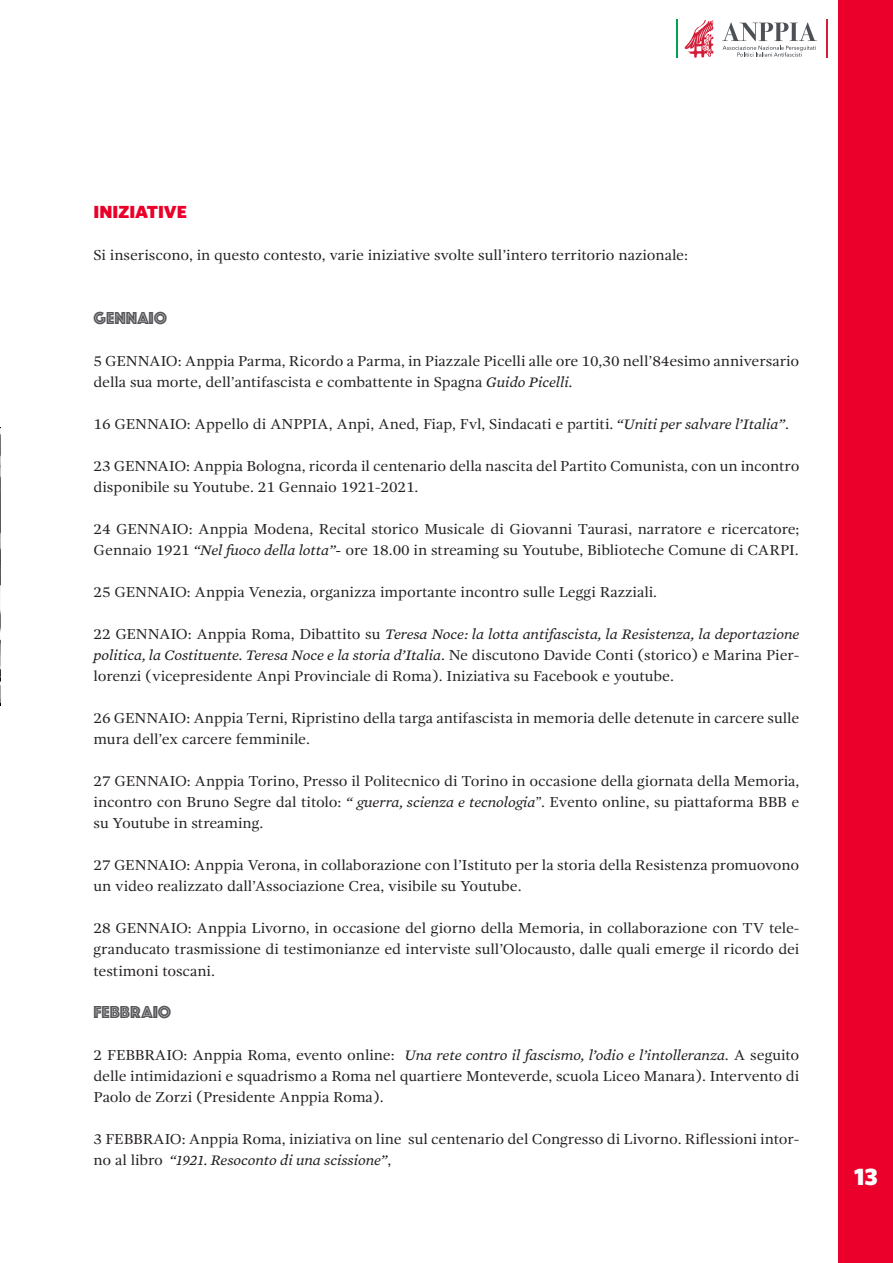
<style>
.page{position:relative;width:893px;height:1263px;background:#fff}
.page>*{position:absolute;margin:0;border:0;box-sizing:border-box;transform-origin:0 0}
.t1{font:900 24px "Whitney";color:#fff}
.t2{font:18px "Phosphate Inline";color:#56565a}
.t3{font:900 17.55px "Whitney";letter-spacing:-.005em;color:#ea002a;scale:1.06 1}
.t4{font:14.85px/21px "Gandhi Serif";letter-spacing:-.005em;color:#231f20;scale:1.06 1}
.s1{font-family:"Mercury Text G2";font-style:italic}
</style>
<div class="page">
<div style="left:839px;top:0;width:54px;height:1263px;background:#ea002a"></div>
<hr style="left:676px;top:20px;width:2px;height:38px;background:#00a34e">
<hr style="left:826px;top:20px;width:2px;height:38px;background:#d31e39">
<svg style="left:722px;top:22px;width:95px;height:35px"></svg>
<svg style="left:684px;top:20px;width:30px;height:38px"></svg>
<img style="left:0;top:427px;width:1px;height:279px">
<p class="t3" style="left:94px;top:201px;width:90px">INIZIATIVE</p>
<p class="t4" style="left:94px;top:245px;width:562px">Si inseriscono, in questo contesto, varie iniziative svolte sull’intero territorio nazionale:</p>
<p class="t2" style="left:94px;top:305px;width:75px">GENNAIO</p>
<p class="t4" style="left:94px;top:351px;width:667px">5 GENNAIO: Anppia Parma, Ricordo a Parma, in Piazzale Picelli alle ore 10,30 nell’84esimo anniversario della sua morte, dell’antifascista e combattente in Spagna <span class="s1">Guido Picelli.</span></p>
<p class="t4" style="left:94px;top:414px;width:658px">16 GENNAIO: Appello di ANPPIA, Anpi, Aned, Fiap, Fvl, Sindacati e partiti. <span class="s1">“Uniti per salvare l’Italia”</span>.</p>
<p class="t4" style="left:94px;top:456px;width:667px">23 GENNAIO: Anppia Bologna, ricorda il centenario della nascita del Partito Comunista, con un incontro disponibile su Youtube. 21 Gennaio 1921-2021.</p>
<p class="t4" style="left:94px;top:519px;width:667px">24 GENNAIO: Anppia Modena, Recital storico Musicale di Giovanni Taurasi, narratore e ricercatore;<br>Gennaio 1921 <span class="s1">“Nel fuoco della lotta”-</span> ore 18.00 in streaming su Youtube, Biblioteche Comune di CARPI.</p>
<p class="t4" style="left:94px;top:582px;width:533px">25 GENNAIO: Anppia Venezia, organizza importante incontro sulle Leggi Razziali.</p>
<p class="t4" style="left:94px;top:624px;width:667px;text-align:justify">22 GENNAIO: Anppia Roma, Dibattito su <span class="s1">Teresa Noce: la lotta antifascista, la Resistenza, la deportazione politica, la Costituente. Teresa Noce e la storia d’Italia</span>. Ne discutono Davide Conti (storico) e Marina Pier&shy;lorenzi (vicepresidente Anpi Provinciale di Roma). Iniziativa su Facebook e youtube.</p>
<p class="t4" style="left:94px;top:708px;width:667px">26 GENNAIO: Anppia Terni, Ripristino della targa antifascista in memoria delle detenute in carcere sulle mura dell’ex carcere femminile.</p>
<p class="t4" style="left:94px;top:771px;width:667px;text-align:justify">27 GENNAIO: Anppia Torino, Presso il Politecnico di Torino in occasione della giornata della Memoria, incontro con Bruno Segre dal titolo: <span class="s1">“ guerra, scienza e tecnologia</span>”. Evento online, su piattaforma BBB e su Youtube in streaming.</p>
<p class="t4" style="left:94px;top:855px;width:667px">27 GENNAIO: Anppia Verona, in collaborazione con l’Istituto per la storia della Resistenza promuovono un video realizzato dall’Associazione Crea, visibile su Youtube.</p>
<p class="t4" style="left:94px;top:918px;width:667px;text-align:justify">28 GENNAIO: Anppia Livorno, in occasione del giorno della Memoria, in collaborazione con TV tele&shy;granducato trasmissione di testimonianze ed interviste sull’Olocausto, dalle quali emerge il ricordo dei testimoni toscani.</p>
<p class="t2" style="left:94px;top:999px;width:79px">FEBBRAIO</p>
<p class="t4" style="left:94px;top:1045px;width:667px;text-align:justify">2 FEBBRAIO: Anppia Roma, evento online: <span class="s1">Una rete contro il fascismo, l’odio e l’intolleranza</span>. A seguito delle intimidazioni e squadrismo a Roma nel quartiere Monteverde, scuola Liceo Manara). Intervento di Paolo de Zorzi (Presidente Anppia Roma).</p>
<p class="t4" style="left:94px;top:1129px;width:667px">3 FEBBRAIO: Anppia Roma, iniziativa on line sul centenario del Congresso di Livorno. Riflessioni intor&shy;no al libro <span class="s1">“1921. Resoconto di una scissione”</span>,</p>
<p class="t1" style="left:854px;top:1162px;width:25px">13</p>
</div>
